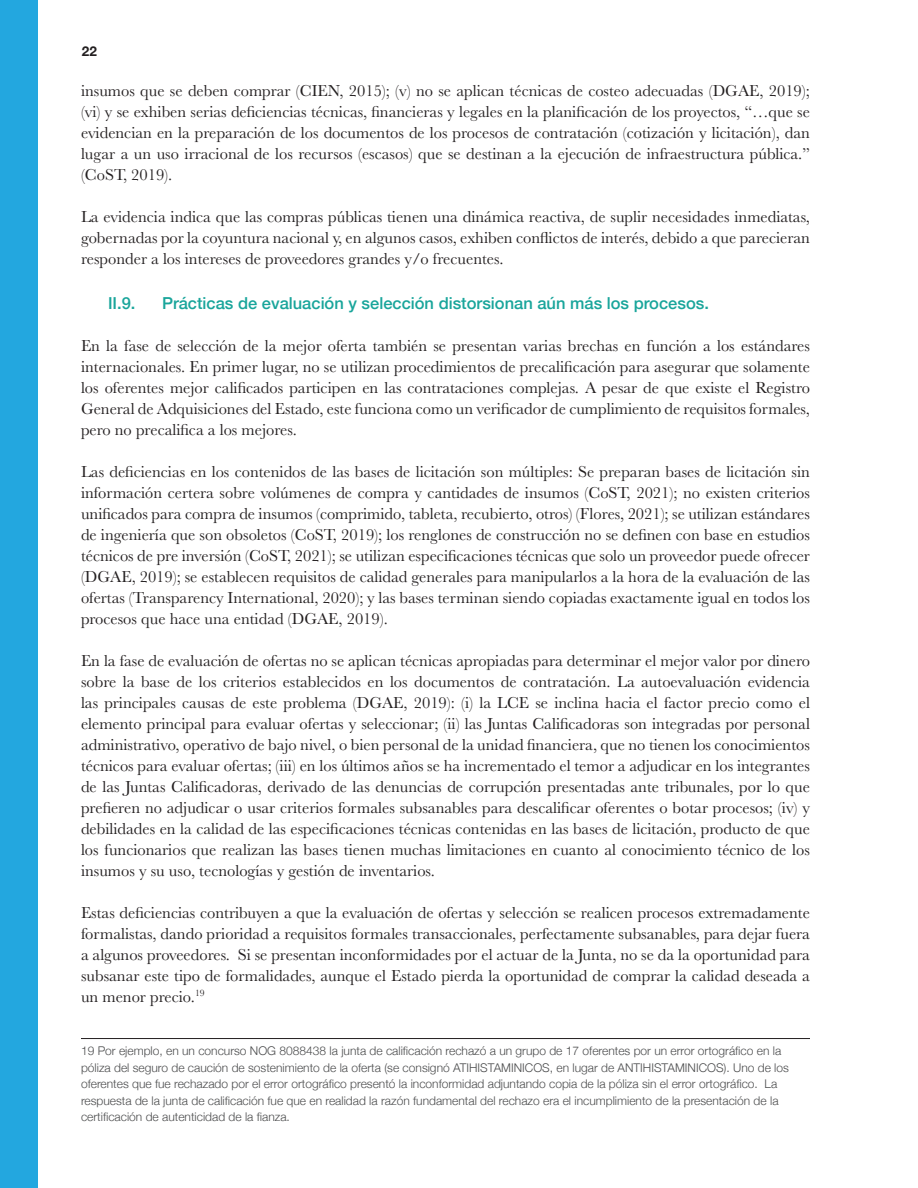
<style>
.page{position:relative;width:918px;height:1188px;background:#fff}
.page>*{position:absolute;margin:0;border:0;box-sizing:border-box;transform-origin:0 0}
.t1{font:16.5px/21px "Baskerville";color:#231f20;text-align:justify}
.t2{font:500 16.5px "Helvetica Neue";color:#19a59b}
.t3{font:700 13.5px "Helvetica Neue";color:#231f20}
.t4{font:300 12px/16.5px "Helvetica Neue";color:#4b4c4d}
</style>
<div class="page">
<div style="left:0;top:0;width:38px;height:1188px;background:#23a7df"></div>
<hr style="left:81px;top:1038px;width:729px;height:1px;background:#231f20">
<p class="t3" style="left:82px;top:41px;width:17px">22</p>
<p class="t1" style="left:81px;top:80px;width:731px">insumos que se deben comprar (CIEN, 2015); (v) no se aplican técnicas de costeo adecuadas (DGAE, 2019); (vi) y se exhiben serias deficiencias técnicas, financieras y legales en la planificación de los proyectos, “…que se evidencian en la preparación de los documentos de los procesos de contratación (cotización y licitación), dan lugar a un uso irracional de los recursos (escasos) que se destinan a la ejecución de infraestructura pública.” (CoST, 2019).</p>
<p class="t1" style="left:81px;top:206px;width:731px">La evidencia indica que las compras públicas tienen una dinámica reactiva, de suplir necesidades inmediatas, gobernadas por la coyuntura nacional y, en algunos casos, exhiben conflictos de interés, debido a que parecieran responder a los intereses de proveedores grandes y/o frecuentes.</p>
<p class="t2" style="left:108px;top:290px;width:29px">II.9.</p>
<p class="t2" style="left:162px;top:290px;width:548px">Prácticas de evaluación y selección distorsionan aún más los procesos.</p>
<p class="t1" style="left:81px;top:335px;width:731px">En la fase de selección de la mejor oferta también se presentan varias brechas en función a los estándares internacionales. En primer lugar, no se utilizan procedimientos de precalificación para asegurar que solamente los oferentes mejor calificados participen en las contrataciones complejas. A pesar de que existe el Registro General de Adquisiciones del Estado, este funciona como un verificador de cumplimiento de requisitos formales, pero no precalifica a los mejores.</p>
<p class="t1" style="left:81px;top:461px;width:731px">Las deficiencias en los contenidos de las bases de licitación son múltiples: Se preparan bases de licitación sin información certera sobre volúmenes de compra y cantidades de insumos (CoST, 2021); no existen criterios unificados para compra de insumos (comprimido, tableta, recubierto, otros) (Flores, 2021); se utilizan estándares de ingeniería que son obsoletos (CoST, 2019); los renglones de construcción no se definen con base en estudios técnicos de pre inversión (CoST, 2021); se utilizan especificaciones técnicas que solo un proveedor puede ofrecer (DGAE, 2019); se establecen requisitos de calidad generales para manipularlos a la hora de la evaluación de las ofertas (Transparency International, 2020); y las bases terminan siendo copiadas exactamente igual en todos los procesos que hace una entidad (DGAE, 2019).</p>
<p class="t1" style="left:81px;top:650px;width:731px">En la fase de evaluación de ofertas no se aplican técnicas apropiadas para determinar el mejor valor por dinero sobre la base de los criterios establecidos en los documentos de contratación. La autoevaluación evidencia las principales causas de este problema (DGAE, 2019): (i) la LCE se inclina hacia el factor precio como el elemento principal para evaluar ofertas y seleccionar; (ii) las Juntas Calificadoras son integradas por personal administrativo, operativo de bajo nivel, o bien personal de la unidad financiera, que no tienen los conocimientos técnicos para evaluar ofertas; (iii) en los últimos años se ha incrementado el temor a adjudicar en los integrantes de las Juntas Calificadoras, derivado de las denuncias de corrupción presentadas ante tribunales, por lo que prefieren no adjudicar o usar criterios formales subsanables para descalificar oferentes o botar procesos; (iv) y debilidades en la calidad de las especificaciones técnicas contenidas en las bases de licitación, producto de que los funcionarios que realizan las bases tienen muchas limitaciones en cuanto al conocimiento técnico de los insumos y su uso, tecnologías y gestión de inventarios.</p>
<p class="t1" style="left:81px;top:902px;width:731px">Estas deficiencias contribuyen a que la evaluación de ofertas y selección se realicen procesos extremadamente formalistas, dando prioridad a requisitos formales transaccionales, perfectamente subsanables, para dejar fuera a algunos proveedores. Si se presentan inconformidades por el actuar de la Junta, no se da la oportunidad para subsanar este tipo de formalidades, aunque el Estado pierda la oportunidad de comprar la calidad deseada a un menor precio.<sup>19</sup></p>
<p class="t4" style="left:81px;top:1042px;width:709px">19 Por ejemplo, en un concurso NOG 8088438 la junta de calificación rechazó a un grupo de 17 oferentes por un error ortográfico en la póliza del seguro de caución de sostenimiento de la oferta (se consignó ATIHISTAMINICOS, en lugar de ANTIHISTAMINICOS). Uno de los oferentes que fue rechazado por el error ortográfico presentó la inconformidad adjuntando copia de la póliza sin el error ortográfico. La respuesta de la junta de calificación fue que en realidad la razón fundamental del rechazo era el incumplimiento de la presentación de la certificación de autenticidad de la fianza.</p>
</div>
